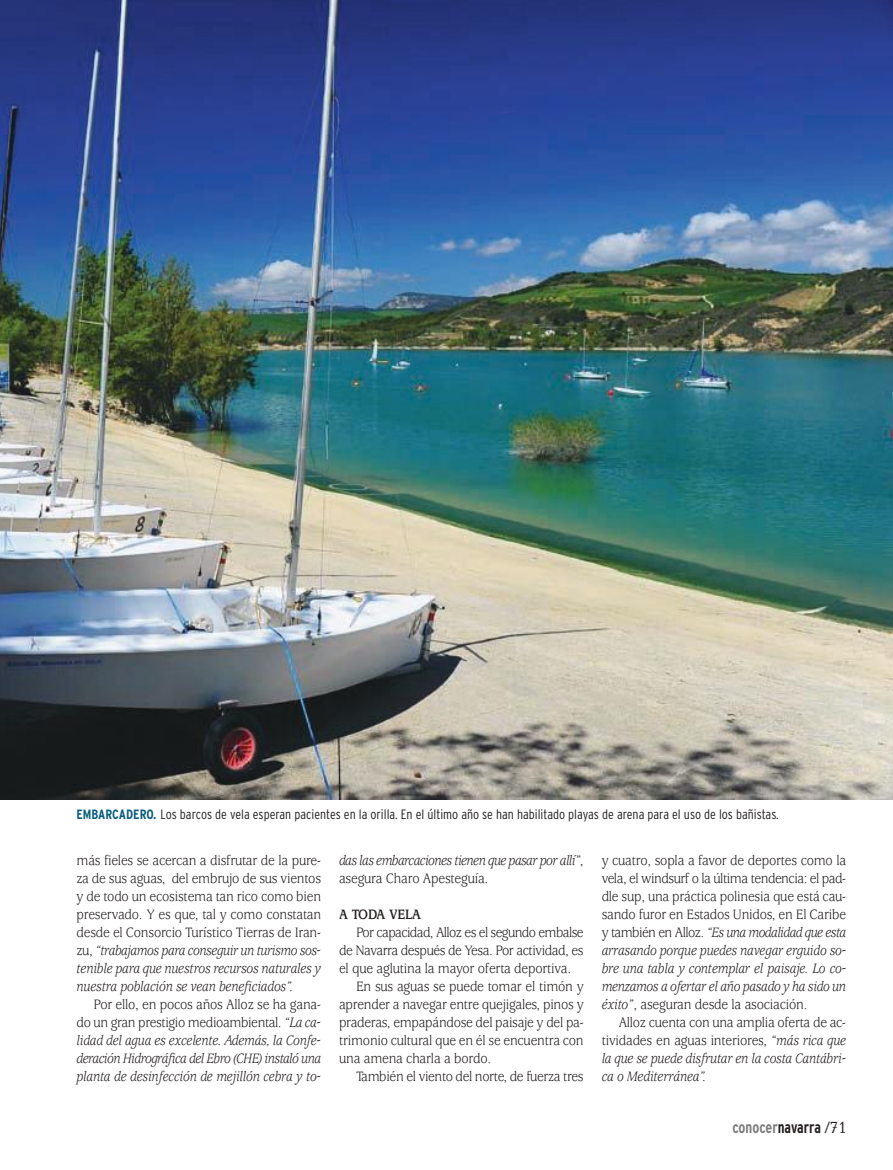
<style>
.page{position:relative;width:893px;height:1170px;background:#fff}
.page>*{position:absolute;margin:0;border:0;box-sizing:border-box;transform-origin:0 0}
.t1{font:700 condensed 16.5px "Interstate";color:#7d7c7e;scale:.9 1}
.t2{font:15px/18px "Usherwood";letter-spacing:-.015em;color:#241f1f;text-align:justify;scale:.9 1}
.t3{font:italic 15px/18px "Usherwood";letter-spacing:-.015em;color:#241f1f;text-align:justify;scale:.9 1}
.t4{font:italic 15px/18px "Usherwood";letter-spacing:-.045em;color:#241f1f;scale:.9 1}
.t5{font:15px "Usherwood";letter-spacing:-.045em;color:#241f1f;scale:.9 1}
.t6{font:700 15px "Usherwood";letter-spacing:-.015em;color:#241f1f;scale:.9 1}
.t7{font:300 condensed 13.5px "Interstate";color:#241f1f}
.s1{font-weight:700;color:#0b5e7d}
.s2{font-style:italic}
.s3{font-style:normal}
.s4{color:#241f1f}
.s5{font-family:"Candida";font-weight:400;font-stretch:normal;color:#241f1f}
</style>
<div class="page">
<img style="left:0;top:0;width:893px;height:799px">
<p class="t7" style="left:77px;top:806px;width:704px"><span class="s1">EMBARCADERO.</span> Los barcos de vela esperan pacientes en la orilla. En el último año se han habilitado playas de arena para el uso de los bañistas.</p>
<p class="t2" style="left:77px;top:852px;width:273px">más fieles se acercan a disfrutar de la pure&shy;za de sus aguas, del embrujo de sus vientos y de todo un ecosistema tan rico como bien preservado. Y es que, tal y como constatan desde el Consorcio Turístico Tierras de Iran&shy;zu, <span class="s2">“trabajamos para conseguir un turismo sos&shy;tenible para que nuestros recursos naturales y nuestra población se vean beneficiados”.</span></p>
<p class="t3" style="left:77px;top:996px;width:273px;text-indent:17px"><span class="s3">Por ello, en pocos años Alloz se ha gana&shy;do un gran prestigio medioambiental.</span> “La ca&shy;lidad del agua es excelente. Además, la Confe&shy;deración Hidrográfica del Ebro (CHE) instaló una planta de desinfección de mejillón cebra y to-</p>
<p class="t4" style="left:339px;top:852px;width:273px">das las embarcaciones tienen que pasar por allí”<span class="s3">, asegura Charo Apesteguía.</span></p>
<p class="t6" style="left:339px;top:908px;width:93px">A TODA VELA</p>
<p class="t5" style="left:356px;top:926px;width:254px">Por capacidad, Alloz es el segundo embalse</p>
<p class="t2" style="left:339px;top:942px;width:273px">de Navarra después de Yesa. Por actividad, es</p>
<p class="t2" style="left:339px;top:960px;width:259px">el que aglutina la mayor oferta deportiva.</p>
<p class="t2" style="left:356px;top:978px;width:254px">En sus aguas se puede tomar el timón y</p>
<p class="t2" style="left:339px;top:996px;width:273px">aprender a navegar entre quejigales, pinos y</p>
<p class="t2" style="left:339px;top:1014px;width:273px">praderas, empapándose del paisaje y del pa-</p>
<p class="t2" style="left:339px;top:1032px;width:273px">trimonio cultural que en él se encuentra con</p>
<p class="t2" style="left:339px;top:1050px;width:170px">una amena charla a bordo.</p>
<p class="t2" style="left:356px;top:1068px;width:254px">También el viento del norte, de fuerza tres</p>
<p class="t2" style="left:602px;top:852px;width:273px">y cuatro, sopla a favor de deportes como la vela, el windsurf o la última tendencia: el pad&shy;dle sup, una práctica polinesia que está cau&shy;sando furor en Estados Unidos, en El Caribe y también en Alloz. <span class="s2">“Es una modalidad que esta arrasando porque puedes navegar erguido so&shy;bre una tabla y contemplar el paisaje. Lo co&shy;menzamos a ofertar el año pasado y ha sido un éxito”</span>, aseguran desde la asociación.</p>
<p class="t3" style="left:602px;top:1014px;width:273px;text-indent:17px"><span class="s3">Alloz cuenta con una amplia oferta de ac&shy;tividades en aguas interiores,</span> “más rica que la que se puede disfrutar en la costa Cantábri&shy;ca o Mediterránea”.</p>
<p class="t1" style="left:732px;top:1117px;width:128px">conocer<span class="s4">navarra</span> <span class="s5">/71</span></p>
</div>
